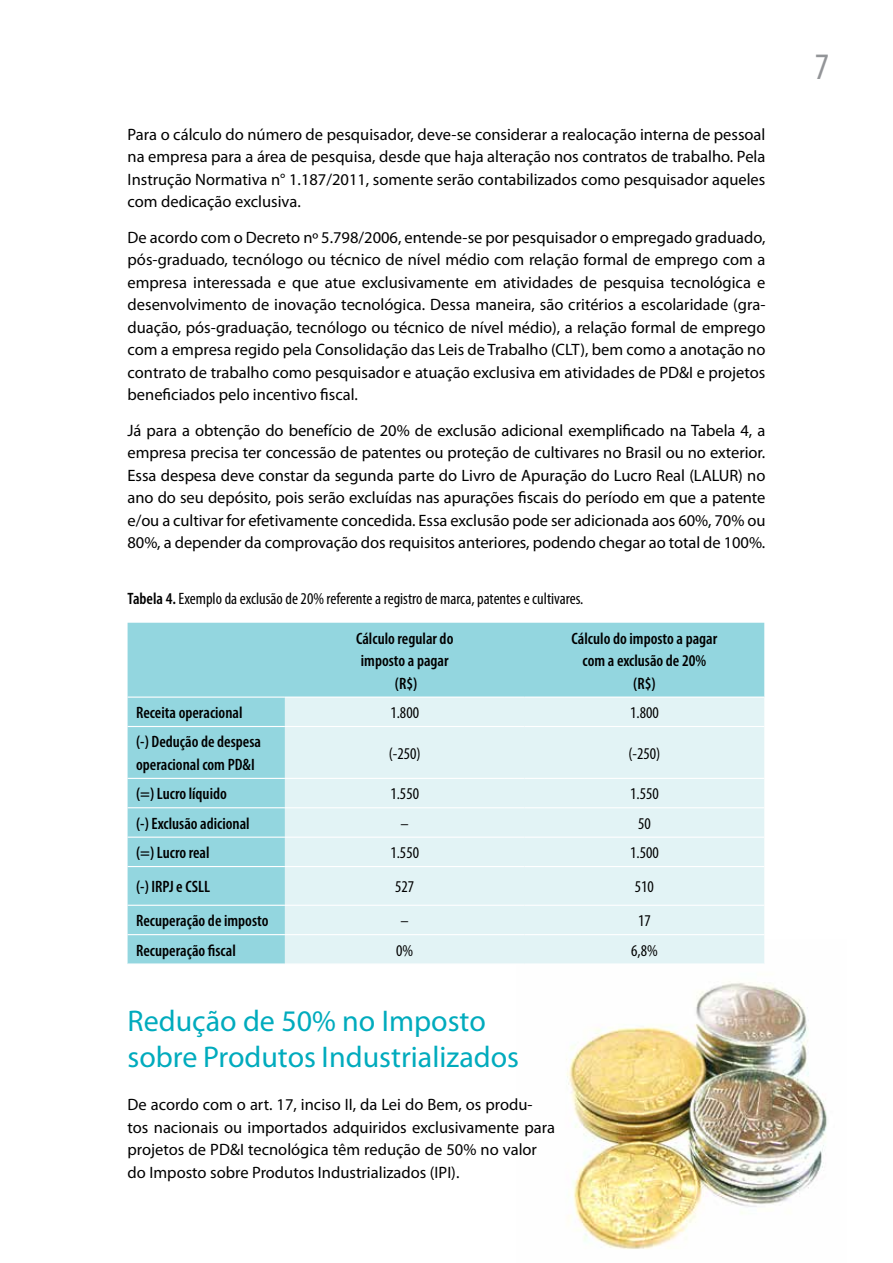
<style>
.page{position:relative;width:893px;height:1263px;background:#fff}
.page>*{position:absolute;margin:0;border:0;box-sizing:border-box;transform-origin:0 0}
.t1{font:condensed 37.5px "Myriad Pro";color:#939598}
.t2{font:30px/36px "Myriad Pro";color:#00abbd}
.t3{font:16.5px/22.5px "Myriad Pro";color:#000;text-align:justify}
.t4{font:600 condensed 16.5px/22.5px "Myriad Pro";color:#000;text-align:center}
.t5{font:condensed 16.5px "Myriad Pro";color:#000}
.s1{font-weight:600}
</style>
<div class="page">
<img style="left:566px;top:982px;width:261px;height:268px">
<div style="left:128px;top:623px;width:636px;height:340px;background:#93d6df"></div>
<div style="left:285px;top:698px;width:479px;height:265px;background:#e2f3f5"></div>
<hr style="left:128px;top:726px;width:157px;height:1px;background:#fff">
<hr style="left:285px;top:726px;width:240px;height:1px;background:#fff">
<hr style="left:525px;top:726px;width:239px;height:1px;background:#fff">
<hr style="left:128px;top:778px;width:157px;height:1px;background:#fff">
<hr style="left:285px;top:778px;width:240px;height:1px;background:#fff">
<hr style="left:525px;top:778px;width:239px;height:1px;background:#fff">
<hr style="left:128px;top:807px;width:157px;height:1px;background:#fff">
<hr style="left:285px;top:807px;width:240px;height:1px;background:#fff">
<hr style="left:525px;top:807px;width:239px;height:1px;background:#fff">
<hr style="left:128px;top:836px;width:157px;height:2px;background:#fff">
<hr style="left:285px;top:836px;width:240px;height:2px;background:#fff">
<hr style="left:525px;top:836px;width:239px;height:2px;background:#fff">
<hr style="left:128px;top:866px;width:157px;height:1px;background:#fff">
<hr style="left:285px;top:866px;width:240px;height:1px;background:#fff">
<hr style="left:525px;top:866px;width:239px;height:1px;background:#fff">
<hr style="left:128px;top:905px;width:157px;height:1px;background:#fff">
<hr style="left:285px;top:905px;width:240px;height:1px;background:#fff">
<hr style="left:525px;top:905px;width:239px;height:1px;background:#fff">
<hr style="left:128px;top:934px;width:157px;height:1px;background:#fff">
<hr style="left:285px;top:934px;width:240px;height:1px;background:#fff">
<hr style="left:525px;top:934px;width:239px;height:1px;background:#fff">
<hr style="left:128px;top:696px;width:157px;height:2px;background:#fff">
<hr style="left:285px;top:696px;width:240px;height:2px;background:#fff">
<hr style="left:525px;top:696px;width:239px;height:2px;background:#fff">
<p class="t3" style="left:128px;top:123px;width:639px">Para o cálculo do número de pesquisador, deve-se considerar a realocação interna de pessoal na empresa para a área de pesquisa, desde que haja alteração nos contratos de trabalho. Pela I nstrução Normativa n° 1.187/2011, somente serão contabilizados como pesquisador aqueles com dedicação exclusiva.</p>
<p class="t3" style="left:128px;top:226px;width:639px">De acordo com o Decreto nº 5.798/2006, entende-se por pesquisador o empregado graduado, pós-graduado, tecnólogo ou técnico de nível médio com relação formal de emprego com a empresa interessada e que atue exclusivamente em atividades de pesquisa tecnológica e desenvolvimento de inovação tecnológica. Dessa maneira, são critérios a escolaridade (gra&shy;duação, pós-graduação, tecnólogo ou técnico de nível médio), a relação formal de emprego com a empresa regido pela Consolidação das Leis de Trabalho (CLT), bem como a anotação no contrato de trabalho como pesquisador e atuação exclusiva em atividades de PD&amp;I e projetos beneficiados pelo incentivo fiscal.</p>
<p class="t3" style="left:128px;top:418px;width:639px">Já para a obtenção do benefício de 20% de exclusão adicional exemplificado na Tabela 4, a empresa precisa ter concessão de patentes ou proteção de cultivares no Brasil ou no exterior.<br>Essa despesa deve constar da segunda parte do Livro de Apuração do Lucro Real (LALUR) no ano do seu depósito, pois serão excluídas nas apurações fiscais do período em que a patente e/ou a cultivar for efetivamente concedida. Essa exclusão pode ser adicionada aos 60%, 70% ou 80%, a depender da comprovação dos requisitos anteriores, podendo chegar ao total de 100%.</p>
<p class="t5" style="left:128px;top:589px;width:457px"><span class="s1">Tabela 4.</span> Exemplo da exclusão de 20% referente a registro de marca, patentes e cultivares.</p>
<p class="t4" style="left:356px;top:627px;width:99px">Cálculo regular do imposto a pagar (R$)</p>
<p class="t4" style="left:572px;top:627px;width:147px">Cálculo do imposto a pagar com a exclusão de 20% (R$)</p>
<p class="t4" style="left:136px;top:702px;width:108px">Receita operacional</p>
<p class="t5" style="left:390px;top:703px;width:30px">1.800</p>
<p class="t5" style="left:630px;top:703px;width:30px">1.800</p>
<p class="t4" style="left:136px;top:731px;width:126px;text-align:left">(-) Dedução de despesa operacional com PD&amp;I</p>
<p class="t5" style="left:389px;top:743px;width:34px">(-250)</p>
<p class="t5" style="left:628px;top:743px;width:34px">(-250)</p>
<p class="t4" style="left:136px;top:783px;width:92px">(=) Lucro líquido</p>
<p class="t5" style="left:390px;top:784px;width:30px">1.550</p>
<p class="t5" style="left:630px;top:784px;width:30px">1.550</p>
<p class="t4" style="left:136px;top:812px;width:115px">(-) Exclusão adicional</p>
<p class="t5" style="left:401px;top:813px;width:10px">–</p>
<p class="t5" style="left:638px;top:813px;width:14px">50</p>
<p class="t4" style="left:136px;top:842px;width:75px">(=) Lucro real</p>
<p class="t5" style="left:390px;top:843px;width:30px">1.550</p>
<p class="t5" style="left:630px;top:843px;width:30px">1.500</p>
<p class="t4" style="left:136px;top:876px;width:75px">(-) IRPJ e CSLL</p>
<p class="t5" style="left:395px;top:877px;width:21px">527</p>
<p class="t5" style="left:635px;top:877px;width:21px">510</p>
<p class="t4" style="left:136px;top:910px;width:134px">Recuperação de imposto</p>
<p class="t5" style="left:401px;top:911px;width:10px">–</p>
<p class="t5" style="left:638px;top:911px;width:14px">17</p>
<p class="t4" style="left:136px;top:939px;width:101px">Recuperação fiscal</p>
<p class="t5" style="left:396px;top:940px;width:18px">0%</p>
<p class="t5" style="left:631px;top:940px;width:28px">6,8%</p>
<h2 class="t2" style="left:128px;top:1002px;width:393px">Redução de 50% no I mposto sobre Produtos I ndustrializados</h2>
<p class="t3" style="left:128px;top:1093px;width:429px;text-align:left">De acordo com o art. 17, inciso II, da Lei do Bem, os produ&shy;tos nacionais ou importados adquiridos exclusivamente para projetos de PD&amp;I tecnológica têm redução de 50% no valor do I mposto sobre Produtos I ndustrializados (IPI).</p>
<h1 class="t1" style="left:815px;top:44px;width:16px">7</h1>
</div>
